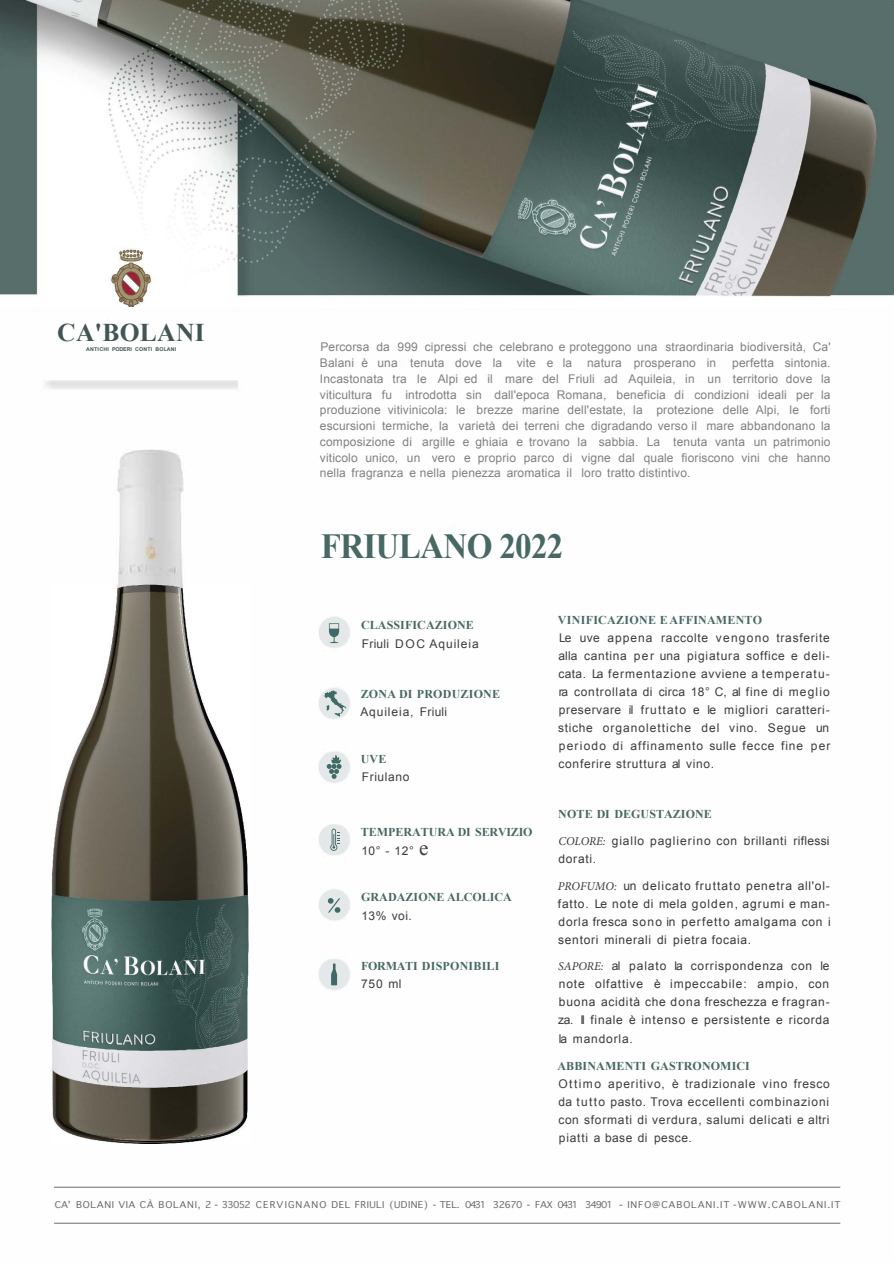
<style>
.page{position:relative;width:894px;height:1263px;background:#fff}
.page>*{position:absolute;margin:0;border:0;box-sizing:border-box;transform-origin:0 0}
.t1{font:700 35.25px "Times New Roman";letter-spacing:-.02em;color:#486864;scale:.94 1}
.t2{font:700 25.5px "Times New Roman";letter-spacing:.015em;color:#415654}
.t3{font:12px/15.8px "Arial";letter-spacing:.015em;color:#808080}
.t4{font:12px/18.1px "Arial";letter-spacing:.065em;color:#3c3c3c}
.t5{font:12px/18.1px "Arial";letter-spacing:.06em;color:#393939}
.t6{font:12px/18px "Arial";letter-spacing:.06em;color:#383838;text-align:justify}
.t7{font:700 12px "Times New Roman";letter-spacing:.01em;color:#486863}
.t8{font:700 12px "Times New Roman";letter-spacing:.005em;color:#486862}
.t9{font:700 12px "Times New Roman";letter-spacing:.005em;color:#486864}
.t10{font:9px "Geneva";letter-spacing:.07em;color:#6c6b6c;scale:1.06 1}
.t11{font:700 5.25px "Arial";letter-spacing:.025em;color:#425450}
.s1{font-style:inherit}
.s2{font-family:"Times New Roman";font-size:21px}
.s3{font-family:"Minion Pro";font-style:italic}
</style>
<div class="page">
<img style="left:45px;top:0;width:848px;height:1224px">
<img style="left:0;top:0;width:891px;height:307px">
<img style="left:52px;top:585px;width:197px;height:558px">
<hr style="left:54px;top:1187px;width:786px;height:1px;background:#6c6c6c">
<hr style="left:54px;top:1223px;width:786px;height:1px;background:#6c6c6c">
<div style="left:318px;top:617px;width:31px;height:31px;background:#e5e8e8;border-radius:50%"></div>
<svg style="left:329px;top:623px;width:10px;height:20px"></svg>
<div style="left:318px;top:688px;width:31px;height:31px;background:#e5e8e8;border-radius:50%"></div>
<svg style="left:324px;top:690px;width:22px;height:27px"></svg>
<div style="left:318px;top:752px;width:31px;height:30px;background:#e5e8e8;border-radius:50%"></div>
<svg style="left:326px;top:755px;width:15px;height:24px"></svg>
<div style="left:318px;top:890px;width:31px;height:30px;background:#e5e8e8;border-radius:50%"></div>
<svg style="left:328px;top:898px;width:12px;height:15px"></svg>
<div style="left:318px;top:959px;width:31px;height:31px;background:#e5e8e8;border-radius:50%"></div>
<svg style="left:331px;top:964px;width:6px;height:21px"></svg>
<div style="left:318px;top:824px;width:31px;height:31px;background:#e5e8e8;border-radius:50%"></div>
<svg style="left:330px;top:829px;width:10px;height:22px"></svg>
<h2 class="t2" style="left:57px;top:314px;width:149px">CA'BOLANI</h2>
<p class="t11" style="left:86px;top:346px;width:91px">ANTICHI PODERI CONTI BOLANI</p>
<p class="t3" style="left:320px;top:339px;width:512px">Percorsa da 999 cipressi che celebrano e proteggono una straordinaria biodiversità, Ca'<br>Balani è una tenuta dove la vite e la natura prosperano in</p>
<p class="t3" style="left:320px;top:355px;width:512px;text-align:justify;text-indent:412px">perfetta sintonia.<br>Incastonata tra le Alpi ed il mare del Friuli ad Aquileia, in un territorio dove la viticultura fu introdotta sin dall'epoca Romana, beneficia di condizioni ideali per la produzione vitivinicola: le brezze marine dell'estate, la protezione delle Alpi, le forti escursioni termiche, la varietà dei terreni che digradando verso il mare abbandonano la composizione di argille e ghiaia e trovano la sabbia. La tenuta vanta un patrimonio viticolo unico, un vero e proprio parco di vigne dal quale fioriscono vini che hanno nella fragranza e nella pienezza aromatica il loro tratto distintivo.</p>
<h1 class="t1" style="left:320px;top:522px;width:260px">FRIULANO <span class="s1">2022</span></h1>
<p class="t7" style="left:361px;top:617px;width:114px">CLASSIFICAZIONE</p>
<p class="t4" style="left:361px;top:634px;width:118px">Friuli DOC Aquileia</p>
<p class="t7" style="left:360px;top:685px;width:141px">ZONA DI PRODUZIONE</p>
<p class="t4" style="left:360px;top:703px;width:88px">Aquileia, Friuli</p>
<p class="t8" style="left:360px;top:750px;width:27px">UVE</p>
<p class="t4" style="left:361px;top:768px;width:49px">Friulano</p>
<p class="t7" style="left:360px;top:824px;width:173px">TEMPERATURA DI SERVIZIO</p>
<p class="t4" style="left:361px;top:841px;width:68px">10° - 12° <span class="s2">e</span></p>
<p class="t9" style="left:361px;top:888px;width:152px">GRADAZIONE ALCOLICA</p>
<p class="t4" style="left:361px;top:906px;width:52px">13% voi.</p>
<p class="t7" style="left:361px;top:957px;width:140px">FORMATI DISPONIBILI</p>
<p class="t4" style="left:361px;top:975px;width:42px">750 ml</p>
<p class="t7" style="left:557px;top:611px;width:206px">VINIFICAZIONE E AFFINAMENTO</p>
<p class="t4" style="left:558px;top:628px;width:274px">Le uve appena raccolte vengono trasferite alla cantina per una pigiatura soffice e deli&shy;cata. La fermentazione avviene a temperatu&shy;ra controllata di circa 18° C, al fine di meglio preservare il fruttato e le migliori caratteri&shy;stiche organolettiche del vino. Segue un periodo di affinamento sulle fecce fine per conferire struttura al vino.</p>
<p class="t8" style="left:558px;top:806px;width:155px">NOTE DI DEGUSTAZIONE</p>
<p class="t5" style="left:558px;top:832px;width:272px"><span class="s3">COLORE:</span> giallo paglierino con brillanti riflessi dorati.</p>
<p class="t6" style="left:557px;top:876px;width:274px"><span class="s3">PROFUMO:</span> un delicato fruttato penetra all'ol&shy;fatto. Le note di mela golden, agrumi e man&shy;dorla fresca sono in perfetto amalgama con i sentori minerali di pietra focaia.</p>
<p class="t5" style="left:558px;top:957px;width:273px;text-align:justify"><span class="s3">SAPORE:</span> al palato la corrispondenza con le note olfattive è impeccabile: ampio, con buona acidità che dona freschezza e fragran&shy;za. Il finale è intenso e persistente e ricorda la mandorla.</p>
<p class="t7" style="left:557px;top:1058px;width:194px">ABBINAMENTI GASTRONOMICI</p>
<p class="t4" style="left:558px;top:1075px;width:272px;text-align:justify">Ottimo aperitivo, è tradizionale vino fresco da tutto pasto. Trova eccellenti combinazioni con sformati di verdura, salumi delicati e altri piatti a base di pesce.</p>
<p class="t10" style="left:55px;top:1200px;width:742px">CA' BOLANI VIA CÀ BOLANI, 2 - 33052 CERVIGNANO DEL FRIULI (UDINE) - TEL. 0431 32670 - FAX 0431 34901 - INFO@CABOLANI.IT -WWW.CABOLANI.IT</p>
</div>
